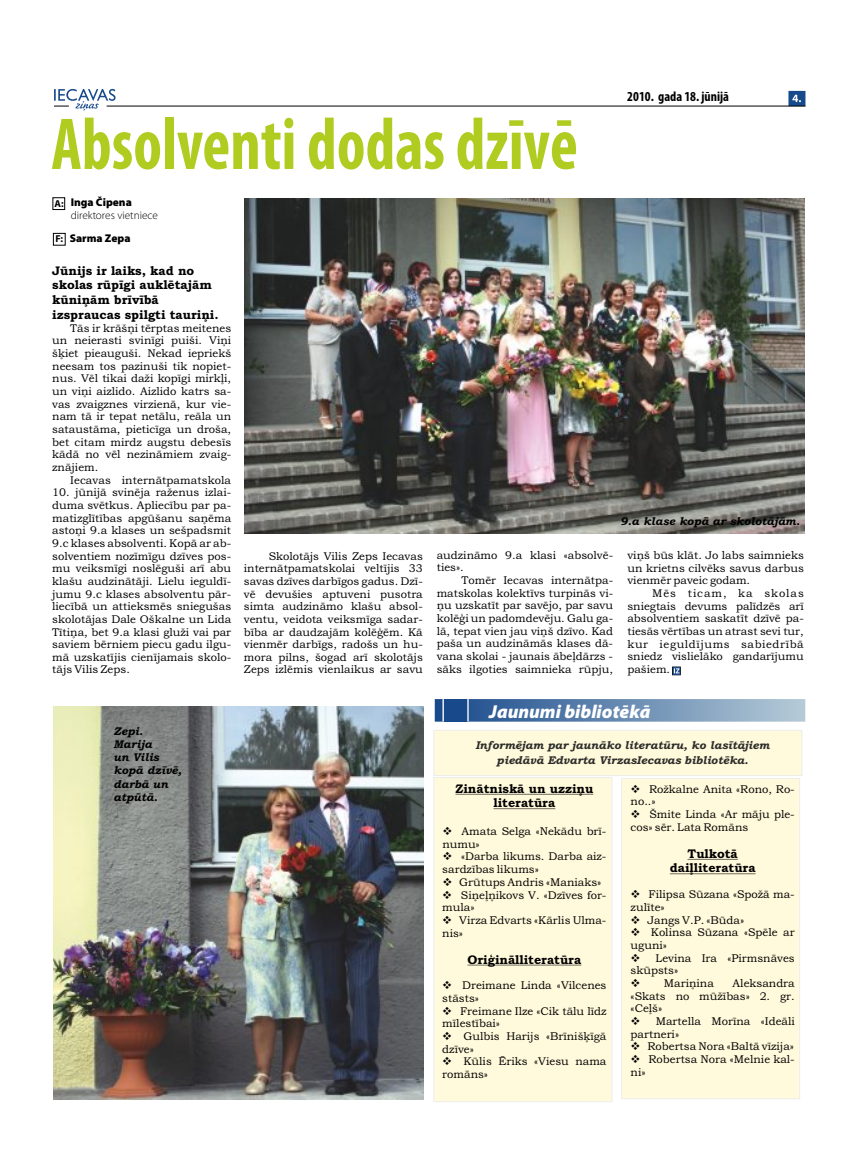
<style>
.page{position:relative;width:851px;height:1170px;background:#fff}
.page>*{position:absolute;margin:0;border:0;box-sizing:border-box;transform-origin:0 0}
.t1{font:700 condensed 74.12px "Myriad Pro";color:#b0cc21;scale:.9 1}
.t2{font:italic 900 18.75px "Myriad Pro";color:#fff}
.t3{font:700 condensed 13.75px "Myriad Pro";color:#000}
.t4{font:12.5px/14.6px "Bookman Old Style";color:#000}
.t5{font:11.25px/12.6px "Bookman Old Style";color:#000}
.t6{font:italic 11.25px/15.1px "Bookman Old Style";color:#2b2b29;text-align:center}
.t7{font:italic 11.25px/13.2px "Bookman Old Style";color:#000}
.t8{font:300 11.25px/12.8px "Myriad Pro";color:#000}
.t9{font:11.25px "Bookman Old Style";letter-spacing:.055em;color:#000}
.t10{font:11.25px "Bookman Old Style";letter-spacing:.08em;color:#000}
.t11{font:900 11.25px "Myriad Pro";color:#000}
.t12{font:700 10px "Myriad Pro";color:#000}
.s1{font-weight:900}
.s2{font-weight:700;font-size:10px}
</style>
<div class="page">
<svg style="left:54px;top:89px;width:751px;height:22px"></svg>
<div style="left:433px;top:777px;width:179px;height:324px;background:#fffadb;border:1px solid #ededed"></div>
<div style="left:434px;top:699px;width:371px;height:22px;background:linear-gradient(to right,#1b4b8d,#b4cad6)"></div>
<img style="left:444px;top:699px;width:23px;height:22px">
<svg style="left:467px;top:699px;width:1px;height:22px"></svg>
<hr style="left:442px;top:699px;width:2px;height:22px;background:#fff">
<div style="left:433px;top:730px;width:368px;height:45px;background:#fffadb;border:1px solid #ededed"></div>
<hr style="left:455px;top:793px;width:138px;height:1px;background:#000">
<hr style="left:493px;top:808px;width:62px;height:1px;background:#000">
<hr style="left:467px;top:964px;width:114px;height:1px;background:#000">
<div style="left:621px;top:778px;width:178px;height:320px;background:#fffadb;border:1px solid #ededed"></div>
<hr style="left:687px;top:858px;width:50px;height:1px;background:#000">
<hr style="left:669px;top:873px;width:86px;height:1px;background:#000">
<img style="left:54px;top:706px;width:369px;height:393px">
<div style="left:53px;top:197px;width:12px;height:13px;border:1px solid #000"></div>
<div style="left:53px;top:233px;width:12px;height:12px;border:1px solid #000"></div>
<img style="left:245px;top:199px;width:559px;height:334px">
<svg style="left:672px;top:666px;width:8px;height:9px"></svg>
<svg style="left:672px;top:667px;width:7px;height:8px"></svg>
<svg style="left:673px;top:668px;width:6px;height:5px"></svg>
<p class="t1" style="left:51px;top:113px;width:586px">Absolventi dodas dzīvē</p>
<p class="t3" style="left:627px;top:91px;width:103px">2010. gada 18. jūnijā</p>
<p class="t8" style="left:71px;top:197px;width:89px"><span class="s1">Inga Čipena </span>direktores vietniece</p>
<p class="t12" style="left:55px;top:199px;width:11px">A:</p>
<p class="t11" style="left:55px;top:233px;width:77px"><span class="s2">F:</span> Sarma Zepa</p>
<p class="t4" style="left:52px;top:264px;width:168px">Jūnijs ir laiks, kad no skolas rūpīgi auklētajām kūniņām brīvībā izspraucas spilgti tauriņi.</p>
<p class="t5" style="left:70px;top:322px;width:162px">Tās ir krāšņi tērptas meitenes</p>
<p class="t5" style="left:52px;top:335px;width:180px">un neierasti svinīgi puiši. Viņi</p>
<p class="t5" style="left:52px;top:348px;width:180px">šķiet pieauguši. Nekad iepriekš</p>
<p class="t5" style="left:52px;top:360px;width:180px">neesam tos pazinuši tik nopiet-</p>
<p class="t5" style="left:52px;top:373px;width:180px">nus. Vēl tikai daži kopīgi mirkļi,</p>
<p class="t5" style="left:52px;top:386px;width:180px">un viņi aizlido. Aizlido katrs sa-</p>
<p class="t5" style="left:52px;top:398px;width:180px">vas zvaigznes virzienā, kur vie-</p>
<p class="t5" style="left:52px;top:411px;width:180px">nam tā ir tepat netālu, reāla un</p>
<p class="t5" style="left:52px;top:424px;width:180px">sataustāma, pieticīga un droša,</p>
<p class="t5" style="left:52px;top:436px;width:180px">bet citam mirdz augstu debesīs</p>
<p class="t5" style="left:52px;top:449px;width:180px">kādā no vēl nezināmiem zvaig-</p>
<p class="t5" style="left:52px;top:462px;width:48px">znājiem.</p>
<p class="t5" style="left:70px;top:474px;width:162px">Iecavas internātpamatskola</p>
<p class="t5" style="left:52px;top:487px;width:180px;text-align:justify">10. jūnijā svinēja raženus izlai&shy;duma svētkus. Apliecību par pa&shy;matizglītības apgūšanu saņēma astoņi 9.a klases un sešpadsmit 9.c klases absolventi. Kopā ar ab&shy;solventiem nozīmīgu dzīves pos&shy;mu veiksmīgi noslēguši arī abu klašu audzinātāji. Lielu ieguldī&shy;jumu 9.c klases absolventu pār&shy;liecībā un attieksmēs sniegušas skolotājas Dale Oškalne un Lida Tītiņa, bet 9.a klasi gluži vai par saviem bērniem piecu gadu ilgu&shy;mā uzskatījis cienījamais skolo&shy;tājs Vilis Zeps.</p>
<p class="t5" style="left:244px;top:550px;width:180px;text-align:justify;text-indent:25px">Skolotājs Vilis Zeps Iecavas internātpamatskolai veltījis 33 savas dzīves darbīgos gadus. Dzī&shy;vē devušies aptuveni pusotra simta audzināmo klašu absol&shy;ventu, veidota veiksmīga sadar&shy;bība ar daudzajām kolēģēm. Kā vienmēr darbīgs, radošs un hu&shy;mora pilns, šogad arī skolotājs Zeps izlēmis vienlaikus ar savu</p>
<p class="t7" style="left:620px;top:515px;width:181px">9.a klase kopā ar skolotājām.</p>
<p class="t5" style="left:436px;top:549px;width:178px">audzināmo 9.a klasi «absolvē-</p>
<p class="t5" style="left:436px;top:562px;width:29px">ties».</p>
<p class="t5" style="left:461px;top:575px;width:153px">Tomēr Iecavas internātpa-</p>
<p class="t5" style="left:436px;top:587px;width:178px">matskolas kolektīvs turpinās vi-</p>
<p class="t5" style="left:436px;top:600px;width:178px">ņu uzskatīt par savējo, par savu</p>
<p class="t5" style="left:436px;top:613px;width:178px">kolēģi un padomdevēju. Galu ga-</p>
<p class="t5" style="left:436px;top:625px;width:178px">lā, tepat vien jau viņš dzīvo. Kad</p>
<p class="t5" style="left:436px;top:638px;width:178px">paša un audzināmās klases dā-</p>
<p class="t5" style="left:436px;top:650px;width:178px">vana skolai - jaunais ābeļdārzs -</p>
<p class="t5" style="left:436px;top:663px;width:178px">sāks ilgoties saimnieka rūpju,</p>
<p class="t5" style="left:627px;top:550px;width:178px">viņš būs klāt. Jo labs saimnieks</p>
<p class="t5" style="left:627px;top:562px;width:178px">un krietns cilvēks savus darbus</p>
<p class="t5" style="left:627px;top:575px;width:124px">vienmēr paveic godam.</p>
<p class="t10" style="left:652px;top:589px;width:153px">Mēs ticam, ka skolas</p>
<p class="t5" style="left:627px;top:600px;width:178px">sniegtais devums palīdzēs arī</p>
<p class="t5" style="left:627px;top:613px;width:178px">absolventiem saskatīt dzīvē pa-</p>
<p class="t5" style="left:627px;top:626px;width:178px">tiesās vērtības un atrast sevi tur,</p>
<p class="t9" style="left:627px;top:639px;width:178px">kur ieguldījums sabiedrībā</p>
<p class="t5" style="left:627px;top:651px;width:178px">sniedz vislielāko gandarījumu</p>
<p class="t5" style="left:627px;top:664px;width:44px">pašiem.</p>
<p class="t7" style="left:113px;top:725px;width:69px">Zepi.<br>Marija<br>un Vilis kopā dzīvē, darbā un atpūtā.</p>
<p class="t2" style="left:489px;top:703px;width:163px">Jaunumi bibliotēkā</p>
<p class="t6" style="left:475px;top:738px;width:296px">Informējam par jaunāko literatūru, ko lasītājiem piedāvā Edvarta VirzasIecavas bibliotēka.</p>
<p class="t4" style="left:455px;top:782px;width:139px">Zinātniskā un uzziņu</p>
<p class="t4" style="left:493px;top:797px;width:63px">literatūra</p>
<p class="t5" style="left:442px;top:825px;width:166px;text-indent:19px">Amata Selga «Nekādu brī&shy;numu»</p>
<p class="t5" style="left:442px;top:851px;width:166px">❖«Darba likums. Darba aiz&shy;sardzības likums»<br>❖<br>❖</p>
<p class="t5" style="left:459px;top:876px;width:144px">Grūtups Andris «Maniaks»</p>
<p class="t5" style="left:461px;top:889px;width:147px">Siņeļņikovs V. «Dzīves for-</p>
<p class="t5" style="left:442px;top:902px;width:34px">mula»</p>
<p class="t5" style="left:442px;top:914px;width:166px">❖Virza Edvarts «Kārlis Ulma&shy;nis»</p>
<p class="t4" style="left:467px;top:953px;width:115px">Oriģinālliteratūra</p>
<p class="t5" style="left:442px;top:980px;width:166px;text-indent:20px">Dreimane Linda «Vilcenes stāsts»</p>
<p class="t5" style="left:442px;top:1005px;width:166px">❖Freimane Ilze «Cik tālu līdz mīlestībai»</p>
<p class="t5" style="left:442px;top:1030px;width:166px">❖Gulbis Harijs «Brīnišķīgā dzīve»</p>
<p class="t5" style="left:442px;top:1056px;width:166px">❖Kūlis Ēriks «Viesu nama romāns»</p>
<p class="t5" style="left:630px;top:783px;width:166px">❖Rožkalne Anita «Rono, Ro&shy;no..»</p>
<p class="t5" style="left:630px;top:809px;width:166px">❖Šmite Linda «Ar māju ple&shy;cos» sēr. Lata Romāns</p>
<p class="t4" style="left:687px;top:847px;width:52px">Tulkotā</p>
<p class="t4" style="left:669px;top:862px;width:87px">daiļliteratūra</p>
<p class="t5" style="left:648px;top:889px;width:148px">Filipsa Sūzana «Spožā ma-</p>
<p class="t5" style="left:630px;top:901px;width:35px">zulīte»</p>
<p class="t5" style="left:630px;top:914px;width:115px">❖Jangs V.P. «Būda»</p>
<p class="t5" style="left:650px;top:927px;width:145px">Kolinsa Sūzana «Spēle ar</p>
<p class="t5" style="left:630px;top:939px;width:38px">uguni»</p>
<p class="t5" style="left:630px;top:952px;width:166px">❖Levina Ira «Pirmsnāves skūpsts»</p>
<p class="t5" style="left:630px;top:977px;width:85px">❖Mariņina</p>
<p class="t5" style="left:630px;top:977px;width:166px;text-align:justify;text-indent:102px">Aleksandra «Skats no mūžības» 2. gr. «Ceļš»</p>
<p class="t5" style="left:630px;top:1015px;width:166px">❖Martella Morīna «Ideāli</p>
<p class="t5" style="left:630px;top:1028px;width:50px">partneri»</p>
<p class="t5" style="left:630px;top:1041px;width:165px">❖Robertsa Nora «Baltā vīzija»</p>
<p class="t5" style="left:648px;top:1053px;width:148px">Robertsa Nora «Melnie kal-</p>
<p class="t5" style="left:630px;top:1066px;width:16px">ni»</p>
</div>
